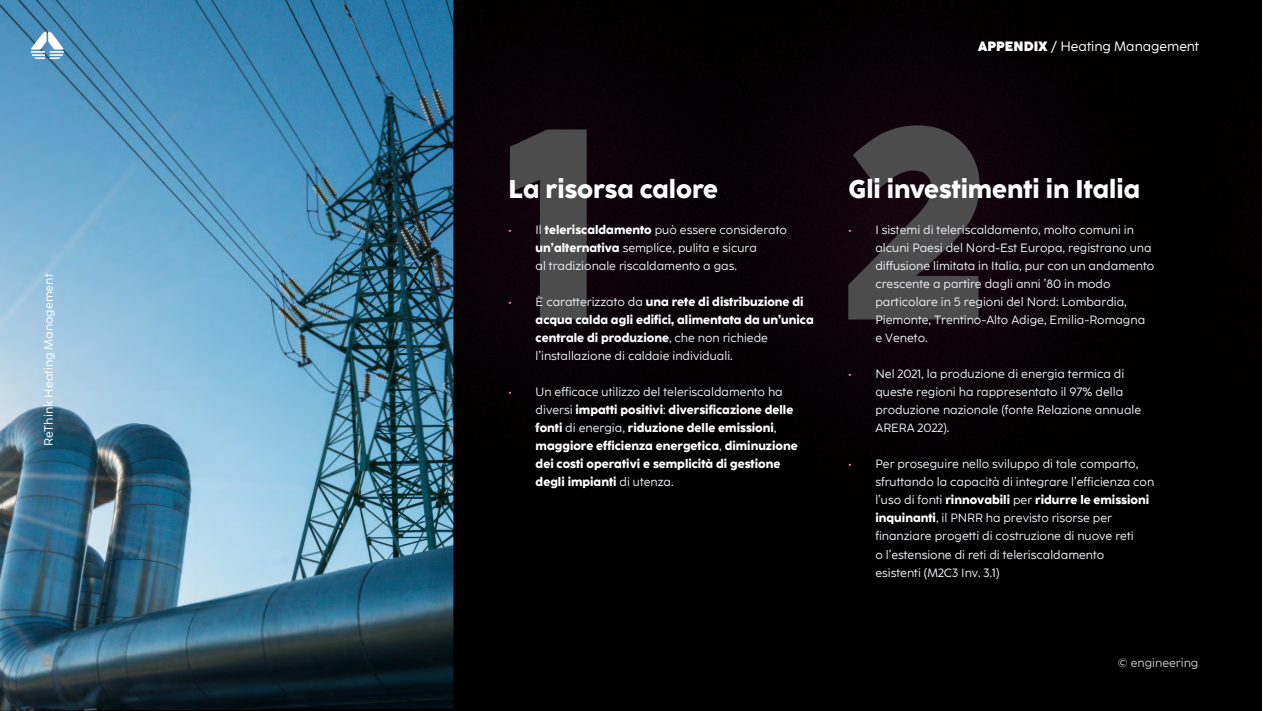
<style>
.page{position:relative;width:1263px;height:711px;background:#fff}
.page>*{position:absolute;margin:0;border:0;box-sizing:border-box;transform-origin:0 0}
.t1{font:800 270px "Coco Eng";color:#fff}
.t2{font:800 25.5px "Coco Eng";color:#fff}
.t3{font:800 18px "Coco Eng";color:#9d9d9c}
.t4{font:13.5px "Coco Eng";color:#fff}
.t5{font:12px/18px "Coco Eng";color:#eef1f5}
.t6{font:800 12px/18px "Coco Eng";color:#fff}
.t7{font:12px "Coco Eng";color:#fff}
.t8{font:12px "Coco Eng";color:#c6c6c6}
.s1{font-weight:800}
.s2{color:#eb8ec3}
.s3{font-weight:800;color:#fff}
.s4{font-weight:400;color:#eb8ec3}
.s5{font-weight:400;color:#eef1f5}
.s6{font-weight:400}
</style>
<div class="page">
<div style="left:0;top:0;width:1262px;height:710px;background:#000"></div>
<img style="left:0;top:0;width:453px;height:710px">
<div style="left:1135px;top:0;width:128px;height:561px;background:#010001"></div>
<div style="left:271px;top:0;width:560px;height:559px;background:#db3999;opacity:.75"></div>
<div style="left:609px;top:0;width:611px;height:561px;background:#db3999;opacity:.75"></div>
<svg style="left:31px;top:31px;width:33px;height:28px"></svg>
<p class="t7" style="left:41px;top:446px;width:174px;rotate:-90deg">ReThink Heating Management</p>
<h3 class="t3" style="left:41px;top:647px;width:13px">B</h3>
<p class="t4" style="left:978px;top:38px;width:223px"><span class="s1">APPENDIX</span> / Heating Management</p>
<h1 class="t1" style="left:509px;top:30px;width:482px">1 2</h1>
<h2 class="t2" style="left:509px;top:171px;width:211px">La risorsa calore</h2>
<h2 class="t2" style="left:848px;top:171px;width:293px">Gli investimenti in Italia</h2>
<p class="t5" style="left:536px;top:220px;width:253px;text-indent:-27px"><span class="s2">•</span> Il <span class="s3">teleriscaldamento</span> può essere considerato <span class="s3">un’alternativa</span> semplice, pulita e sicura<br>al tradizionale riscaldamento a gas.</p>
<p class="t6" style="left:536px;top:292px;width:280px;text-indent:-27px"><span class="s4">•</span> <span class="s5">È caratterizzato da</span> una rete di distribuzione di acqua calda agli edifici, alimentata da un’unica centrale di produzione<span class="s5">, che non richiede l’installazione di caldaie individuali.</span></p>
<p class="t6" style="left:536px;top:382px;width:264px;text-indent:-27px"><span class="s4">•</span> <span class="s5">Un efficace utilizzo del teleriscaldamento ha diversi</span> impatti positivi<span class="s6">:</span> diversificazione delle fonti <span class="s5">di energia,</span> riduzione delle emissioni<span class="s6">, </span>maggiore efficienza energetica<span class="s6">,</span> diminuzione dei costi operativi e semplicità di gestione degli impianti <span class="s5">di utenza.</span></p>
<p class="t5" style="left:875px;top:220px;width:280px;text-indent:-27px"><span class="s2">•</span> I sistemi di teleriscaldamento, molto comuni in alcuni Paesi del Nord-Est Europa, registrano una diffusione limitata in Italia, pur con un andamento crescente a partire dagli anni ’80 in modo particolare in 5 regioni del Nord: Lombardia, Piemonte, Trentino-Alto Adige, Emilia-Romagna e Veneto.</p>
<p class="t5" style="left:875px;top:364px;width:267px;text-indent:-27px"><span class="s2">•</span> Nel 2021, la produzione di energia termica di queste regioni ha rappresentato il 97% della produzione nazionale (fonte Relazione annuale ARERA 2022).</p>
<p class="t5" style="left:875px;top:454px;width:280px;text-indent:-27px"><span class="s2">•</span> Per proseguire nello sviluppo di tale comparto, sfruttando la capacità di integrare l’efficienza con l’uso di fonti <span class="s3">rinnovabili</span> per <span class="s3">ridurre le emissioni inquinanti</span>, il PNRR ha previsto risorse per finanziare progetti di costruzione di nuove reti<br>o l’estensione di reti di teleriscaldamento<br>esistenti (M2C3 Inv. 3.1)</p>
<p class="t8" style="left:1118px;top:654px;width:82px">© engineering</p>
</div>
